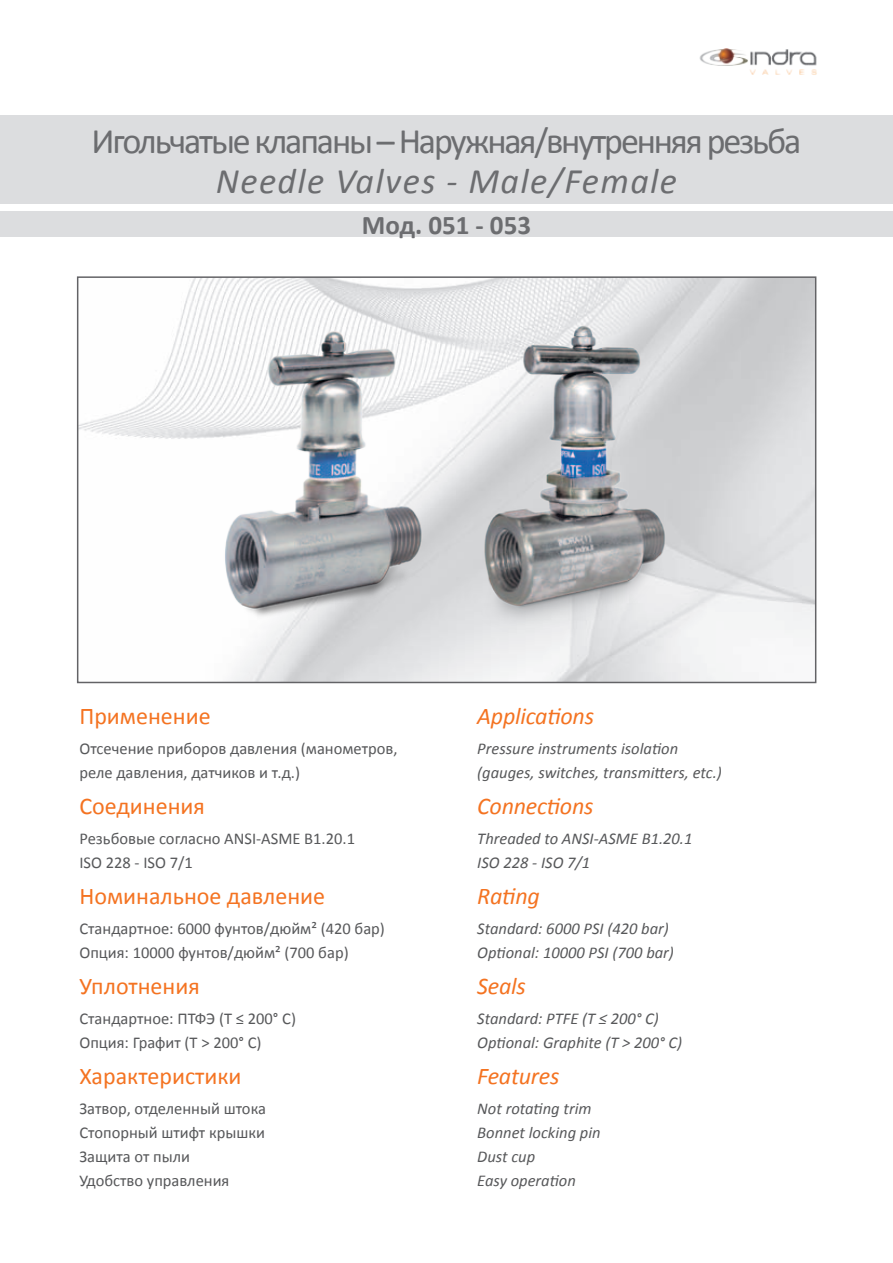
<style>
.page{position:relative;width:893px;height:1263px;background:#fff}
.page>*{position:absolute;margin:0;border:0;box-sizing:border-box;transform-origin:0 0}
.t1{font:36px "Calibri";letter-spacing:-.06em;color:#6c6d70}
.t2{font:italic 36px "Calibri";letter-spacing:.04em;color:#6c6d70}
.t3{font:700 27px "Calibri";color:#6c6d70}
.t4{font:24px "Calibri";color:#f47321}
.t5{font:italic 24px "Calibri";letter-spacing:-.01em;color:#f47321}
.t6{font:16.5px/24.2px "Calibri";color:#57585a}
.t7{font:italic 16.5px/24.2px "Calibri";color:#57585a}
</style>
<div class="page">
<img style="left:80px;top:279px;width:733px;height:401px">
<div style="left:77px;top:276px;width:739px;height:407px;border:2px solid #636366"></div>
<div style="left:0;top:116px;width:893px;height:88px;background:#dcdddf"></div>
<div style="left:0;top:211px;width:893px;height:26px;background:#dcdddf"></div>
<img style="left:699px;top:49px;width:118px;height:26px">
<img style="left:440px;top:311px;width:298px;height:357px">
<img style="left:200px;top:302px;width:264px;height:363px">
<h1 class="t1" style="left:92px;top:118px;width:711px">Игольчатые клапаны – Наружная/внутренняя резьба</h1>
<h1 class="t2" style="left:216px;top:157px;width:463px">Needle Valves - Male/Female</h1>
<h2 class="t3" style="left:362px;top:208px;width:171px">Мод. 051 - 053</h2>
<h3 class="t4" style="left:79px;top:701px;width:133px">Применение</h3>
<p class="t6" style="left:79px;top:737px;width:320px">Отсечение приборов давления (манометров, реле давления, датчиков и т.д.)</p>
<h3 class="t4" style="left:79px;top:791px;width:127px">Соединения</h3>
<p class="t6" style="left:79px;top:827px;width:277px">Резьбовые согласно ANSI-ASME B1.20.1<br>ISO 228 - ISO 7/1</p>
<h3 class="t4" style="left:79px;top:881px;width:247px">Номинальное давление</h3>
<p class="t6" style="left:79px;top:916px;width:307px">Стандартное: 6000 фунтов/дюйм² (420 бар)<br>Опция: 10000 фунтов/дюйм² (700 бар)</p>
<h3 class="t4" style="left:79px;top:971px;width:122px">Уплотнения</h3>
<p class="t6" style="left:79px;top:1006px;width:218px">Стандартное: ПТФЭ (T ≤ 200° C)<br>Опция: Графит (T &gt; 200° C)</p>
<h3 class="t4" style="left:79px;top:1060px;width:164px">Характеристики</h3>
<p class="t6" style="left:79px;top:1096px;width:188px">Затвор, отделенный штока<br>Стопорный штифт крышки<br>Защита от пыли<br>Удобство управления</p>
<h3 class="t5" style="left:477px;top:699px;width:118px">Applications</h3>
<p class="t7" style="left:477px;top:736px;width:246px">Pressure instruments isolation (gauges, switches, transmitters, etc.)</p>
<h3 class="t5" style="left:477px;top:789px;width:118px">Connections</h3>
<p class="t7" style="left:477px;top:826px;width:217px">Threaded to ANSI-ASME B1.20.1<br>ISO 228 - ISO 7/1</p>
<h3 class="t5" style="left:477px;top:879px;width:64px">Rating</h3>
<p class="t7" style="left:477px;top:916px;width:198px">Standard: 6000 PSI (420 bar)<br>Optional: 10000 PSI (700 bar)</p>
<h3 class="t5" style="left:477px;top:969px;width:50px">Seals</h3>
<p class="t7" style="left:477px;top:1006px;width:206px">Standard: PTFE (T ≤ 200° C)<br>Optional: Graphite (T &gt; 200° C)</p>
<h3 class="t5" style="left:477px;top:1059px;width:84px">Features</h3>
<p class="t7" style="left:477px;top:1096px;width:125px">Not rotating trim<br>Bonnet locking pin<br>Dust cup<br>Easy operation</p>
</div>
